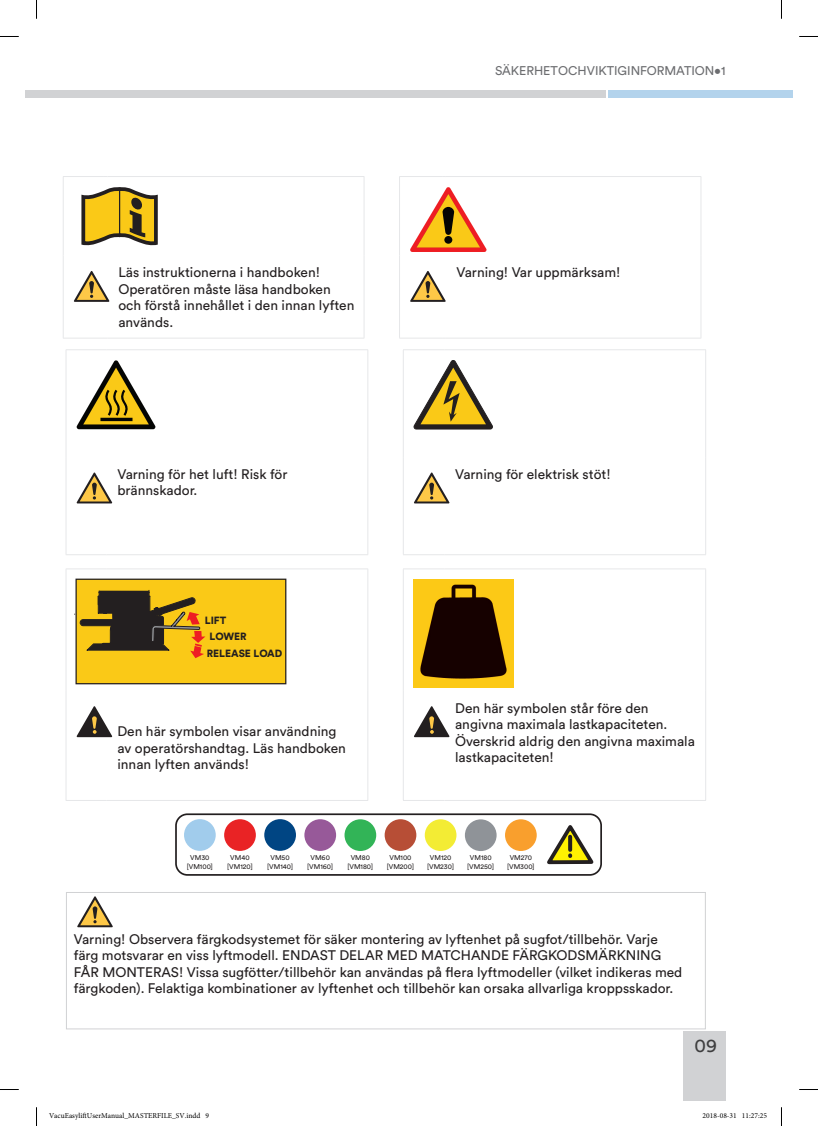
<style>
.page{position:relative;width:818px;height:1126px;background:#fff}
.page>*{position:absolute;margin:0;border:0;box-sizing:border-box;transform-origin:0 0}
.t1{font:18.75px "Circular Pro";color:#3e3e3f}
.t2{font:13.75px/16.5px "Circular Pro";color:#231f20}
.t3{font:12.5px "Circular Pro";color:#6c6d70}
.t4{font:900 10.38px/15.8px "Circular Pro";color:#231f20}
.t5{font:7.5px "Minion Pro";color:#000}
.t6{font:6.88px/8.8px "Circular Pro";color:#231f20;text-align:center}
</style>
<div class="page">
<div style="left:26px;top:90px;width:12px;height:7px;background:#d1d2d4"></div>
<div style="left:608px;top:90px;width:183px;height:7px;background:#b3d3ec"></div>
<div style="left:38px;top:90px;width:567px;height:7px;background:#d1d2d4"></div>
<div style="left:682px;top:1030px;width:43px;height:69px;background:#d1d2d4"></div>
<hr style="left:63px;top:176px;width:41px;height:1px;background:#e6e7e9">
<hr style="left:63px;top:177px;width:1px;height:78px;background:#e6e7e9">
<hr style="left:108px;top:176px;width:256px;height:1px;background:#e6e7e9">
<hr style="left:363px;top:177px;width:1px;height:78px;background:#e6e7e9">
<hr style="left:63px;top:255px;width:1px;height:83px;background:#e6e7e9">
<hr style="left:363px;top:255px;width:1px;height:83px;background:#e6e7e9">
<hr style="left:63px;top:338px;width:41px;height:1px;background:#e6e7e9">
<hr style="left:108px;top:338px;width:256px;height:1px;background:#e6e7e9">
<hr style="left:700px;top:177px;width:1px;height:78px;background:#e6e7e9">
<hr style="left:399px;top:176px;width:43px;height:1px;background:#e6e7e9">
<hr style="left:399px;top:177px;width:1px;height:78px;background:#e6e7e9">
<hr style="left:445px;top:176px;width:255px;height:1px;background:#e6e7e9">
<hr style="left:399px;top:255px;width:1px;height:83px;background:#e6e7e9">
<hr style="left:700px;top:255px;width:1px;height:83px;background:#e6e7e9">
<hr style="left:399px;top:338px;width:43px;height:1px;background:#e6e7e9">
<hr style="left:445px;top:338px;width:255px;height:1px;background:#e6e7e9">
<svg style="left:410px;top:187px;width:76px;height:65px"></svg>
<svg style="left:74px;top:271px;width:35px;height:31px"></svg>
<svg style="left:410px;top:271px;width:35px;height:31px"></svg>
<hr style="left:705px;top:350px;width:1px;height:107px;background:#e6e7e9">
<hr style="left:705px;top:569px;width:1px;height:121px;background:#e6e7e9">
<hr style="left:403px;top:568px;width:41px;height:1px;background:#e6e7e9">
<hr style="left:403px;top:569px;width:1px;height:121px;background:#e6e7e9">
<hr style="left:444px;top:568px;width:261px;height:1px;background:#e6e7e9">
<hr style="left:403px;top:690px;width:1px;height:110px;background:#e6e7e9">
<hr style="left:705px;top:690px;width:1px;height:110px;background:#e6e7e9">
<hr style="left:403px;top:800px;width:41px;height:1px;background:#e6e7e9">
<hr style="left:444px;top:800px;width:261px;height:1px;background:#e6e7e9">
<hr style="left:66px;top:568px;width:41px;height:1px;background:#e6e7e9">
<hr style="left:66px;top:569px;width:1px;height:121px;background:#e6e7e9">
<hr style="left:107px;top:568px;width:261px;height:1px;background:#e6e7e9">
<hr style="left:367px;top:569px;width:1px;height:121px;background:#e6e7e9">
<hr style="left:66px;top:690px;width:1px;height:110px;background:#e6e7e9">
<hr style="left:367px;top:690px;width:1px;height:110px;background:#e6e7e9">
<hr style="left:66px;top:800px;width:41px;height:1px;background:#e6e7e9">
<hr style="left:107px;top:800px;width:261px;height:1px;background:#e6e7e9">
<hr style="left:403px;top:349px;width:41px;height:1px;background:#e6e7e9">
<hr style="left:403px;top:350px;width:1px;height:107px;background:#e6e7e9">
<hr style="left:444px;top:349px;width:261px;height:1px;background:#e6e7e9">
<hr style="left:403px;top:457px;width:1px;height:97px;background:#e6e7e9">
<hr style="left:705px;top:457px;width:1px;height:97px;background:#e6e7e9">
<hr style="left:403px;top:554px;width:41px;height:1px;background:#e6e7e9">
<hr style="left:444px;top:554px;width:261px;height:1px;background:#e6e7e9">
<hr style="left:66px;top:349px;width:41px;height:1px;background:#e6e7e9">
<hr style="left:66px;top:350px;width:1px;height:107px;background:#e6e7e9">
<hr style="left:107px;top:349px;width:261px;height:1px;background:#e6e7e9">
<hr style="left:367px;top:350px;width:1px;height:107px;background:#e6e7e9">
<hr style="left:66px;top:457px;width:1px;height:97px;background:#e6e7e9">
<hr style="left:367px;top:457px;width:1px;height:97px;background:#e6e7e9">
<hr style="left:66px;top:554px;width:41px;height:1px;background:#e6e7e9">
<hr style="left:107px;top:554px;width:261px;height:1px;background:#e6e7e9">
<svg style="left:77px;top:360px;width:78px;height:69px"></svg>
<svg style="left:413px;top:360px;width:79px;height:69px"></svg>
<svg style="left:77px;top:472px;width:35px;height:31px"></svg>
<svg style="left:414px;top:472px;width:35px;height:31px"></svg>
<img style="left:413px;top:579px;width:100px;height:108px">
<svg style="left:77px;top:706px;width:35px;height:31px"></svg>
<svg style="left:414px;top:706px;width:35px;height:31px"></svg>
<svg style="left:81px;top:187px;width:77px;height:59px;background:#bda13e"></svg>
<div style="left:76px;top:579px;width:209px;height:104px;background:#fac917"></div>
<div style="left:75px;top:578px;width:211px;height:106px;border:1px solid #231f20"></div>
<svg style="left:74px;top:586px;width:131px;height:91px"></svg>
<svg style="left:77px;top:896px;width:36px;height:31px"></svg>
<div style="left:66px;top:892px;width:639px;height:137px;border:1px solid #d1d2d4"></div>
<svg style="left:547px;top:825px;width:47px;height:40px"></svg>
<div style="left:184px;top:819px;width:31px;height:31px;background:#a1ccec;border-radius:50%"></div>
<div style="left:224px;top:819px;width:32px;height:31px;background:#e92325;border-radius:50%"></div>
<div style="left:264px;top:819px;width:32px;height:31px;background:#004583;border-radius:50%"></div>
<div style="left:304px;top:819px;width:32px;height:31px;background:#975999;border-radius:50%"></div>
<div style="left:344px;top:819px;width:32px;height:31px;background:#32b457;border-radius:50%"></div>
<div style="left:384px;top:819px;width:32px;height:31px;background:#b74e36;border-radius:50%"></div>
<div style="left:424px;top:819px;width:32px;height:31px;background:#f3ec34;border-radius:50%"></div>
<div style="left:464px;top:819px;width:32px;height:32px;background:#8f9398;border-radius:50%"></div>
<div style="left:504px;top:819px;width:32px;height:31px;background:#f99f2d;border-radius:50%"></div>
<div style="left:175px;top:813px;width:426px;height:62px;border:2px solid #231f20;border-radius:11px"></div>
<svg style="left:0;top:36px;width:19px;height:1px"></svg>
<svg style="left:799px;top:36px;width:18px;height:1px"></svg>
<svg style="left:0;top:1089px;width:19px;height:1px"></svg>
<svg style="left:799px;top:1089px;width:18px;height:1px"></svg>
<svg style="left:36px;top:0;width:1px;height:19px"></svg>
<svg style="left:36px;top:1107px;width:1px;height:18px"></svg>
<p class="t3" style="left:494px;top:62px;width:25px">Säkerhet</p>
<p class="t3" style="left:557px;top:62px;width:10px">och</p>
<p class="t3" style="left:586px;top:62px;width:8px">viktig</p>
<p class="t3" style="left:627px;top:62px;width:9px">information</p>
<p class="t3" style="left:713px;top:62px;width:13px">• 1</p>
<p class="t2" style="left:118px;top:263px;width:237px">Läs instruktionerna i handboken!<br>Operatören måste läsa handboken och förstå innehållet i den innan lyften används.</p>
<p class="t2" style="left:456px;top:263px;width:165px">Varning! Var uppmärksam!</p>
<p class="t2" style="left:117px;top:465px;width:171px">Varning för het luft! Risk för brännskador.</p>
<p class="t2" style="left:455px;top:465px;width:157px">Varning för elektrisk stöt!</p>
<p class="t4" style="left:209px;top:611px;width:38px;text-indent:-5px">LIFT<br>LOWER</p>
<p class="t4" style="left:206px;top:645px;width:77px">RELEASE LOAD</p>
<p class="t2" style="left:117px;top:722px;width:230px">Den här symbolen visar användning av operatörshandtag. Läs handboken innan lyften används!</p>
<p class="t2" style="left:455px;top:699px;width:241px">Den här symbolen står före den angivna maximala lastkapaciteten.<br>Överskrid aldrig den angivna maximala lastkapaciteten!</p>
<p class="t6" style="left:187px;top:853px;width:28px">VM30 [VM100]</p>
<p class="t6" style="left:227px;top:853px;width:27px">VM40 [VM120]</p>
<p class="t6" style="left:267px;top:853px;width:27px">VM50 [VM140]</p>
<p class="t6" style="left:307px;top:853px;width:27px">VM60 [VM160]</p>
<p class="t6" style="left:347px;top:853px;width:27px">VM80 [VM180]</p>
<p class="t6" style="left:386px;top:853px;width:29px">VM100 [VM200]</p>
<p class="t6" style="left:427px;top:853px;width:28px">VM120 [VM230]</p>
<p class="t6" style="left:467px;top:853px;width:28px">VM180 [VM250]</p>
<p class="t6" style="left:507px;top:853px;width:29px">VM270 [VM300]</p>
<p class="t2" style="left:74px;top:930px;width:609px">Varning! Observera färgkodsystemet för säker montering av lyftenhet på sugfot/tillbehör. Varje färg motsvarar en viss lyftmodell. ENDAST DELAR MED MATCHANDE FÄRGKODSMÄRKNING FÅR MONTERAS! Vissa sugfötter/tillbehör kan användas på flera lyftmodeller (vilket indikeras med färgkoden). Felaktiga kombinationer av lyftenhet och tillbehör kan orsaka allvarliga kroppsskador.</p>
<h1 class="t1" style="left:694px;top:1033px;width:24px">09</h1>
<p class="t5" style="left:49px;top:1110px;width:161px">VacuEasyliftUserManual_MASTERFILE_SV.indd 9</p>
<p class="t5" style="left:702px;top:1110px;width:66px">2018-08-31 11:27:25</p>
</div>
